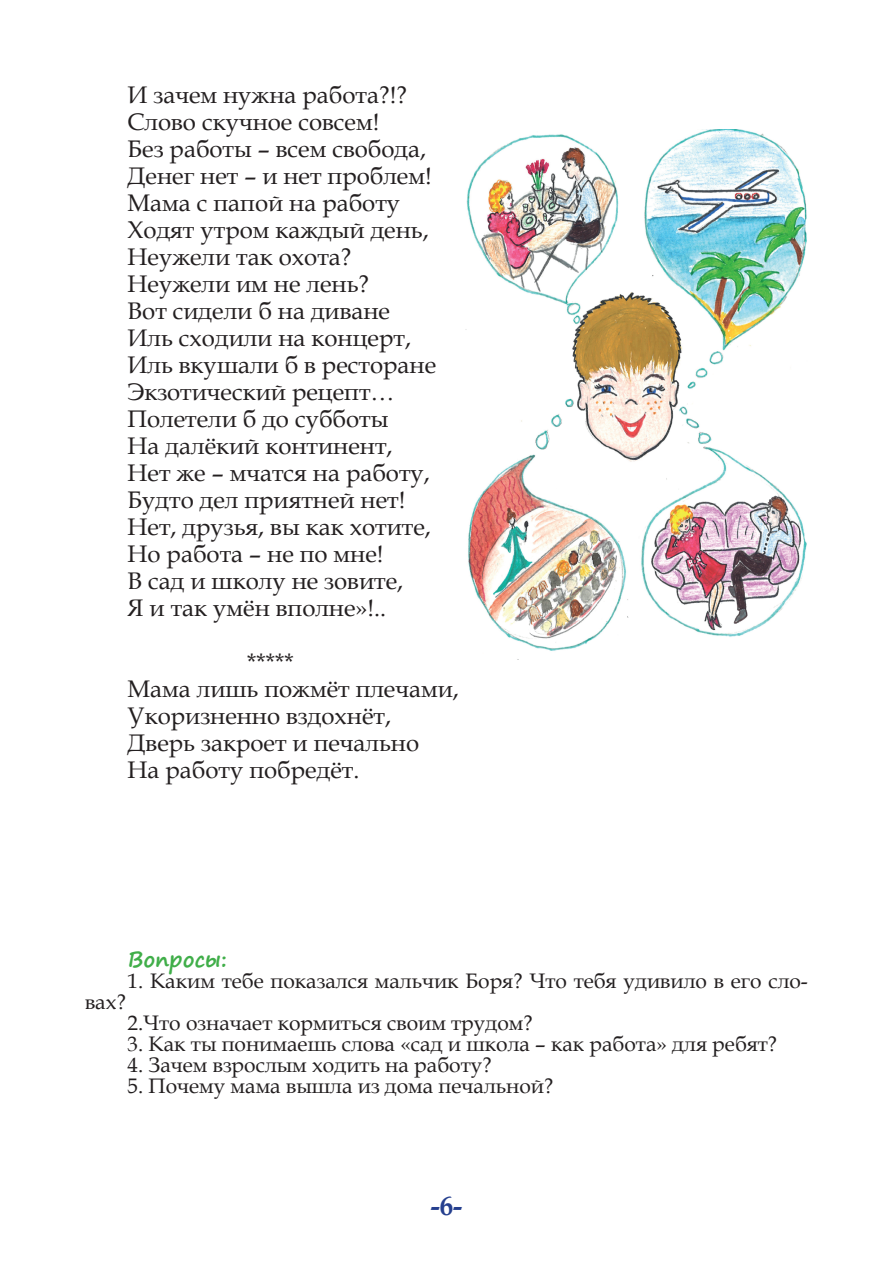
<style>
.page{position:relative;width:893px;height:1263px;background:#fff}
.page>*{position:absolute;margin:0;border:0;box-sizing:border-box;transform-origin:0 0}
.t1{font:700 27px "Book Antiqua";color:#253f8e}
.t2{font:24px/27px "Book Antiqua";color:#231f20}
.t3{font:21px "Book Antiqua";color:#231f20}
.t4{font:700 21px "Segoe Print";color:#40ae49}
</style>
<div class="page">
<img style="left:466px;top:130px;width:341px;height:521px">
<p class="t2" style="left:128px;top:80px;width:310px">И зачем нужна работа?!?<br>Слово скучное совсем!<br>Без работы – всем свобода,<br>Денег нет – и нет проблем!<br>Мама с папой на работу<br>Ходят утром каждый день,<br>Неужели так охота?<br>Неужели им не лень?<br>Вот сидели б на диване<br>Иль сходили на концерт,<br>Иль вкушали б в ресторане<br>Экзотический рецепт…<br>Полетели б до субботы<br>На далёкий континент,<br>Нет же – мчатся на работу,<br>Будто дел приятней нет!<br>Нет, друзья, вы как хотите,<br>Но работа – не по мне!<br>В сад и школу не зовите,<br>Я и так умён вполне»!..</p>
<p class="t2" style="left:128px;top:647px;width:333px;text-indent:119px">*****<br>Мама лишь пожмёт плечами,<br>Укоризненно вздохнёт,<br>Дверь закроет и печально<br>На работу побредёт.</p>
<p class="t4" style="left:128px;top:940px;width:101px">Вопросы:</p>
<p class="t3" style="left:128px;top:966px;width:682px">1. Каким тебе показался мальчик Боря? Что тебя удивило в его сло-</p>
<p class="t3" style="left:85px;top:987px;width:42px">вах?</p>
<p class="t3" style="left:128px;top:1008px;width:407px">2.Что означает кормиться своим трудом?</p>
<p class="t3" style="left:128px;top:1029px;width:651px">3. Как ты понимаешь слова «сад и школа – как работа» для ребят?</p>
<p class="t3" style="left:128px;top:1050px;width:366px">4. Зачем взрослым ходить на работу?</p>
<p class="t3" style="left:128px;top:1071px;width:427px">5. Почему мама вышла из дома печальной?</p>
<p class="t1" style="left:431px;top:1187px;width:33px">-6-</p>
</div>
